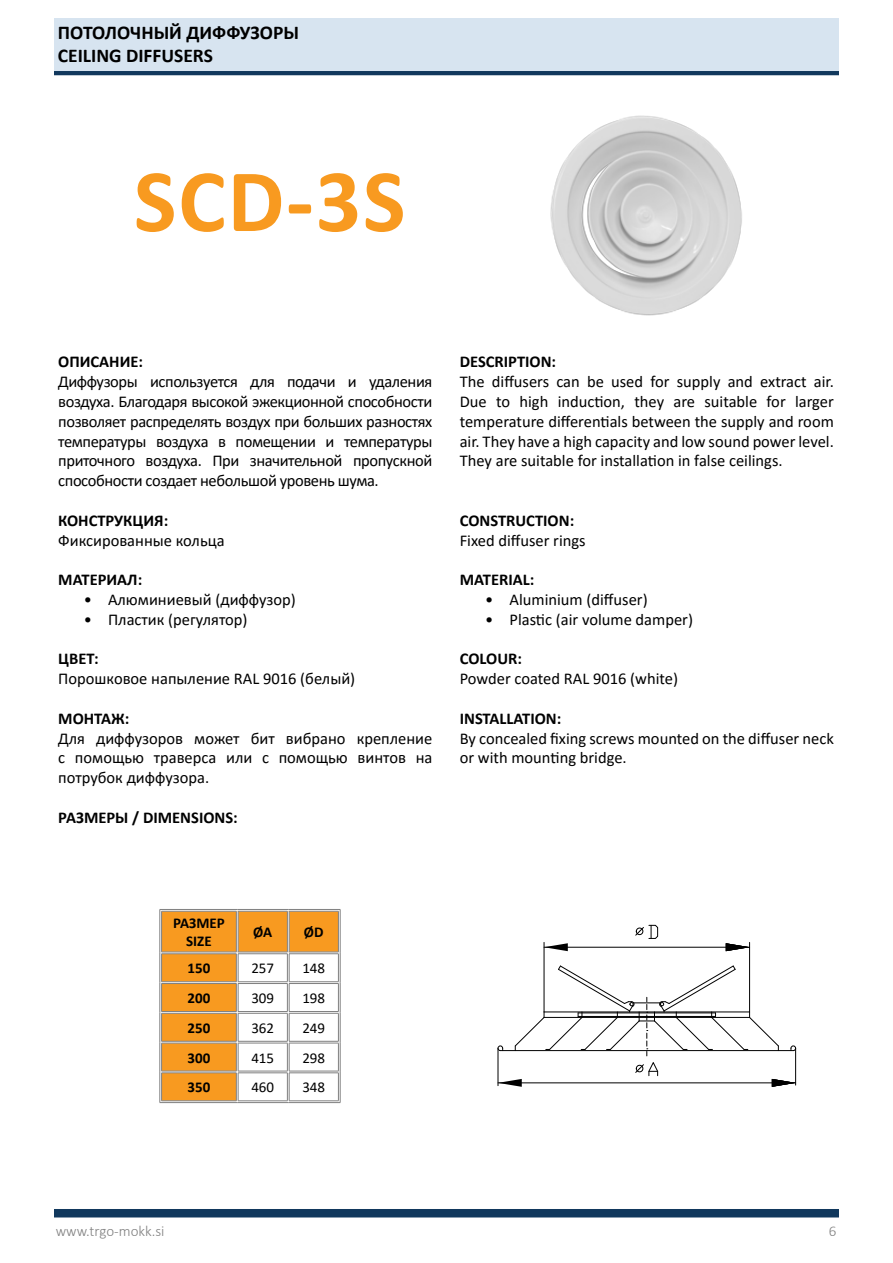
<style>
.page{position:relative;width:893px;height:1263px;background:#fff}
.page>*{position:absolute;margin:0;border:0;box-sizing:border-box;transform-origin:0 0}
.t1{font:700 90px "Calibri";color:#f89a20}
.t2{font:700 19.5px/23.4px "Calibri";color:#000}
.t3{font:16.5px/19.8px "Calibri";color:#000;text-align:justify}
.t4{font:700 16.5px "Calibri";color:#000}
.t5{font:15px "Calibri";color:#000}
.t6{font:700 15px/18px "Calibri";color:#000;text-align:center}
.t7{font:300 15px "Calibri";color:#808080}
</style>
<div class="page">
<div style="left:54px;top:18px;width:785px;height:53px;background:#d7e4f0"></div>
<div style="left:54px;top:1209px;width:785px;height:8px;background:#11385d"></div>
<hr style="left:54px;top:71px;width:785px;height:4px;background:#11385d">
<img style="left:550px;top:115px;width:192px;height:201px">
<hr style="left:160px;top:909px;width:77px;height:1px;background:#808080">
<hr style="left:237px;top:909px;width:51px;height:1px;background:#808080">
<hr style="left:288px;top:909px;width:52px;height:1px;background:#808080">
<svg style="left:160px;top:910px;width:181px;height:192px"></svg>
<hr style="left:340px;top:1072px;width:1px;height:30px;background:#808080">
<hr style="left:161px;top:1100px;width:76px;height:1px;background:#808080">
<hr style="left:160px;top:1102px;width:77px;height:1px;background:#808080">
<hr style="left:238px;top:1100px;width:50px;height:1px;background:#808080">
<hr style="left:237px;top:1102px;width:51px;height:1px;background:#808080">
<hr style="left:289px;top:1100px;width:50px;height:1px;background:#808080">
<hr style="left:288px;top:1102px;width:52px;height:1px;background:#808080">
<hr style="left:500px;top:1050px;width:293px;height:1px;background:#000">
<svg style="left:515px;top:966px;width:264px;height:90px"></svg>
<hr style="left:498px;top:1048px;width:1px;height:38px;background:#000">
<hr style="left:795px;top:1048px;width:1px;height:37px;background:#000">
<hr style="left:498px;top:1082px;width:298px;height:1px;background:#000">
<svg style="left:498px;top:1079px;width:24px;height:8px"></svg>
<svg style="left:649px;top:1062px;width:9px;height:14px"></svg>
<svg style="left:636px;top:1065px;width:7px;height:7px"></svg>
<svg style="left:772px;top:1079px;width:24px;height:8px"></svg>
<hr style="left:544px;top:942px;width:1px;height:70px;background:#000">
<hr style="left:749px;top:942px;width:1px;height:70px;background:#000">
<svg style="left:544px;top:943px;width:24px;height:8px"></svg>
<hr style="left:544px;top:947px;width:206px;height:1px;background:#000">
<svg style="left:726px;top:943px;width:24px;height:8px"></svg>
<svg style="left:649px;top:925px;width:9px;height:13px"></svg>
<svg style="left:636px;top:927px;width:7px;height:8px"></svg>
<p class="t2" style="left:58px;top:20px;width:243px">ПОТОЛОЧНЫЙ ДИФФУЗОРЫ<br>CEILING DIFFUSERS</p>
<h1 class="t1" style="left:134px;top:137px;width:273px">SCD-3S</h1>
<p class="t4" style="left:58px;top:350px;width:86px">ОПИСАНИЕ:</p>
<p class="t3" style="left:58px;top:371px;width:376px">Диффузоры используется для подачи и удаления воздуха. Благодаря высокой эжекционной способности позволяет распределять воздух при больших разностях температуры воздуха в помещении и температуры приточного воздуха. При значительной пропускной способности создает небольшой уровень шума.</p>
<p class="t4" style="left:58px;top:509px;width:111px">КОНСТРУКЦИЯ:</p>
<p class="t3" style="left:58px;top:530px;width:168px">Фиксированные кольца</p>
<p class="t4" style="left:58px;top:568px;width:85px">МАТЕРИАЛ:</p>
<p class="t3" style="left:84px;top:589px;width:214px">• Алюминиевый (диффузор)</p>
<p class="t3" style="left:84px;top:609px;width:165px">• Пластик (регулятор)</p>
<p class="t4" style="left:58px;top:647px;width:42px">ЦВЕТ:</p>
<p class="t3" style="left:58px;top:668px;width:299px">Порошковое напыление RAL 9016 (белый)</p>
<p class="t4" style="left:58px;top:707px;width:73px">МОНТАЖ:</p>
<p class="t3" style="left:58px;top:728px;width:376px">Для диффузоров может бит вибрано крепление с помощью траверса или с помощью винтов на потрубок диффузора.</p>
<p class="t4" style="left:58px;top:806px;width:181px">РАЗМЕРЫ / DIMENSIONS:</p>
<p class="t4" style="left:460px;top:350px;width:98px">DESCRIPTION:</p>
<p class="t3" style="left:460px;top:371px;width:376px">The diffusers can be used for supply and extract air.<br>Due to high induction, they are suitable for larger temperature differentials between the supply and room air. They have a high capacity and low sound power level.<br>They are suitable for installation in false ceilings.</p>
<p class="t4" style="left:460px;top:509px;width:116px">CONSTRUCTION:</p>
<p class="t3" style="left:460px;top:530px;width:127px">Fixed diffuser rings</p>
<p class="t4" style="left:460px;top:568px;width:76px">MATERIAL:</p>
<p class="t3" style="left:485px;top:589px;width:164px">• Aluminium (diffuser)</p>
<p class="t3" style="left:485px;top:609px;width:209px">• Plastic (air volume damper)</p>
<p class="t4" style="left:460px;top:647px;width:64px">COLOUR:</p>
<p class="t3" style="left:460px;top:668px;width:220px">Powder coated RAL 9016 (white)</p>
<p class="t4" style="left:460px;top:707px;width:103px">INSTALLATION:</p>
<p class="t3" style="left:460px;top:728px;width:376px">By concealed fixing screws mounted on the diffuser neck or with mounting bridge.</p>
<p class="t6" style="left:173px;top:914px;width:53px">РАЗМЕР<br>SIZE</p>
<p class="t6" style="left:253px;top:923px;width:21px">ØA</p>
<p class="t6" style="left:304px;top:923px;width:21px">ØD</p>
<p class="t6" style="left:188px;top:959px;width:24px">150</p>
<p class="t5" style="left:251px;top:958px;width:24px">257</p>
<p class="t5" style="left:302px;top:958px;width:24px">148</p>
<p class="t6" style="left:188px;top:989px;width:24px">200</p>
<p class="t5" style="left:251px;top:988px;width:24px">309</p>
<p class="t5" style="left:302px;top:988px;width:24px">198</p>
<p class="t6" style="left:188px;top:1018px;width:24px">250</p>
<p class="t5" style="left:251px;top:1017px;width:24px">362</p>
<p class="t5" style="left:302px;top:1017px;width:24px">249</p>
<p class="t6" style="left:188px;top:1048px;width:24px">300</p>
<p class="t5" style="left:251px;top:1047px;width:24px">415</p>
<p class="t5" style="left:302px;top:1047px;width:24px">298</p>
<p class="t6" style="left:188px;top:1078px;width:24px">350</p>
<p class="t5" style="left:251px;top:1077px;width:24px">460</p>
<p class="t5" style="left:302px;top:1077px;width:24px">348</p>
<p class="t7" style="left:56px;top:1222px;width:110px">www.trgo-mokk.si</p>
<p class="t7" style="left:829px;top:1222px;width:9px">6</p>
</div>
